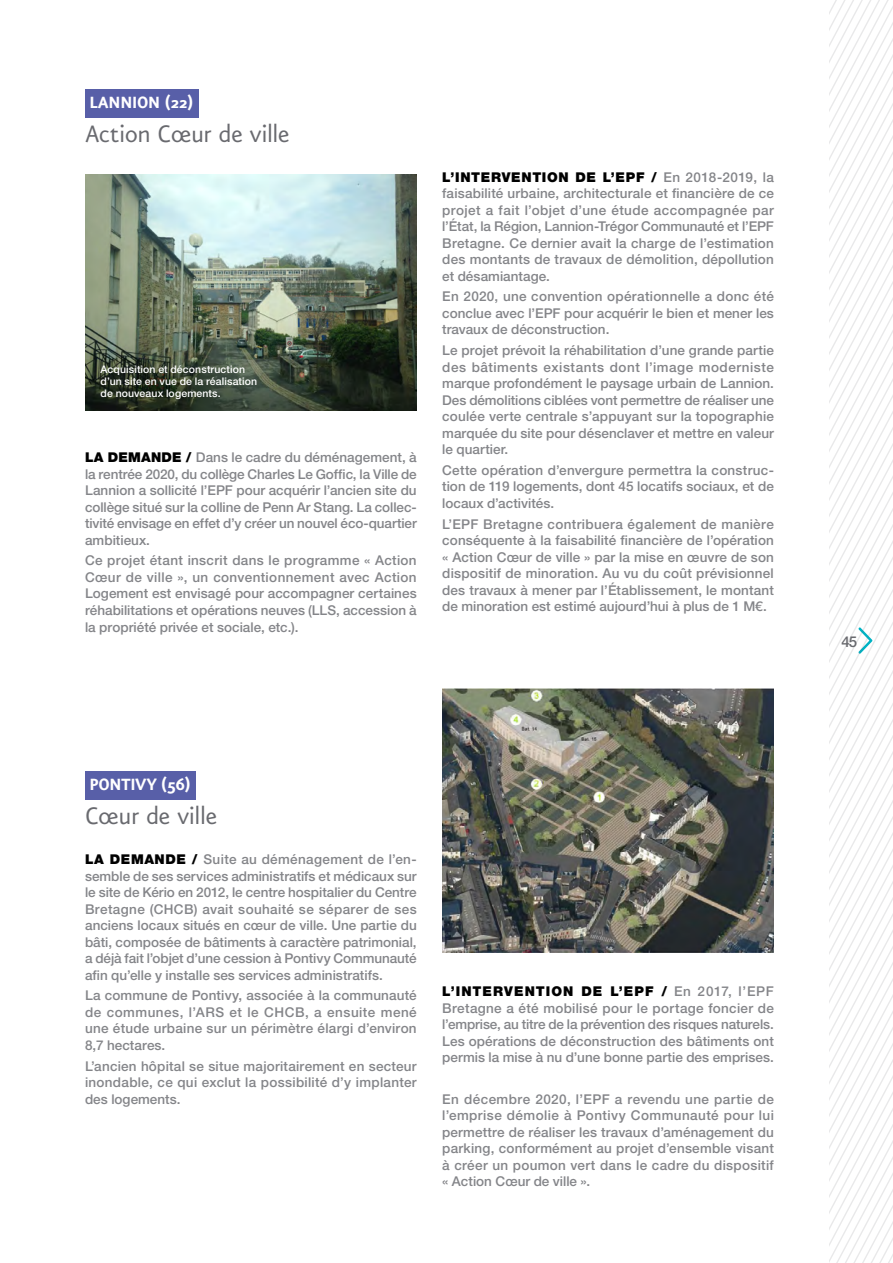
<style>
.page{position:relative;width:893px;height:1263px;background:#fff}
.page>*{position:absolute;margin:0;border:0;box-sizing:border-box;transform-origin:0 0}
.Opé_-_Titre{font:28.5px "Eureka Sans";letter-spacing:-.01em;color:#696a6f}
.Opé_-_Ville{font:700 19.5px "Eureka Sans";letter-spacing:-.025em;color:#fff}
.t1{font:500 15px "Helvetica Neue LT Std";color:#696a6f}
.Opé_-_Texte{font:500 13.5px/16.5px "Helvetica Neue LT Std";letter-spacing:.005em;color:#848589;text-align:justify}
.Opé_-_Legende{font:500 10.5px/12px "Helvetica Neue LT Std";letter-spacing:.01em;color:#fff}
.s1{font-weight:900;color:#000}
</style>
<div class="page">
<svg style="left:829px;top:0;width:64px;height:1263px"></svg>
<div style="left:85px;top:89px;width:113px;height:28px;background:#585fa8"></div>
<img style="left:85px;top:175px;width:332px;height:235px">
<img style="left:442px;top:688px;width:332px;height:265px">
<div style="left:85px;top:772px;width:111px;height:28px;background:#585fa8"></div>
<p class="Opé_-_Ville" style="left:89px;top:92px;width:106px">LANNION (22)</p>
<p class="Opé_-_Titre" style="left:85px;top:119px;width:206px">Action Cœur de ville</p>
<p class="Opé_-_Legende" style="left:101px;top:364px;width:158px">Acquisition et déconstruction d’un site en vue de la réalisation de nouveaux logements.</p>
<p class="Opé_-_Texte" style="left:85px;top:449px;width:333px"><span class="s1">LA DEMANDE /</span> Dans le cadre du déménagement, à la rentrée 2020, du collège Charles Le Goffic, la Ville de Lannion a sollicité l’EPF pour acquérir l’ancien site du collège situé sur la colline de Penn Ar Stang. La collec&shy;tivité envisage en effet d’y créer un nouvel éco-quartier ambitieux.</p>
<p class="Opé_-_Texte" style="left:85px;top:552px;width:333px">Ce projet étant inscrit dans le programme « Action Cœur de ville », un conventionnement avec Action Logement est envisagé pour accompagner certaines réhabilitations et opérations neuves (LLS, accession à la propriété privée et sociale, etc.).</p>
<p class="Opé_-_Texte" style="left:442px;top:168px;width:333px"><span class="s1">L’INTERVENTION DE L’EPF /</span> En 2018-2019, la faisabilité urbaine, architecturale et financière de ce projet a fait l’objet d’une étude accompagnée par l’État, la Région, Lannion-Trégor Communauté et l’EPF Bretagne. Ce dernier avait la charge de l’estimation des montants de travaux de démolition, dépollution et désamiantage.</p>
<p class="Opé_-_Texte" style="left:442px;top:288px;width:333px">En 2020, une convention opérationnelle a donc été conclue avec l’EPF pour acquérir le bien et mener les travaux de déconstruction.</p>
<p class="Opé_-_Texte" style="left:442px;top:342px;width:333px">Le projet prévoit la réhabilitation d’une grande partie des bâtiments existants dont l’image moderniste marque profondément le paysage urbain de Lannion.<br>Des démolitions ciblées vont permettre de réaliser une coulée verte centrale s’appuyant sur la topographie marquée du site pour désenclaver et mettre en valeur le quartier.</p>
<p class="Opé_-_Texte" style="left:442px;top:462px;width:333px">Cette opération d’envergure permettra la construc&shy;tion de 119 logements, dont 45 locatifs sociaux, et de locaux d’activités.</p>
<p class="Opé_-_Texte" style="left:442px;top:515px;width:333px">L’EPF Bretagne contribuera également de manière conséquente à la faisabilité financière de l’opération « Action Cœur de ville » par la mise en œuvre de son dispositif de minoration. Au vu du coût prévisionnel des travaux à mener par l’Établissement, le montant de minoration est estimé aujourd’hui à plus de 1 M€.</p>
<p class="Opé_-_Ville" style="left:89px;top:775px;width:103px">PONTIVY (56)</p>
<p class="Opé_-_Titre" style="left:85px;top:802px;width:134px">Cœur de ville</p>
<p class="Opé_-_Texte" style="left:85px;top:851px;width:333px"><span class="s1">LA DEMANDE /</span> Suite au déménagement de l’en&shy;semble de ses services administratifs et médicaux sur le site de Kério en 2012, le centre hospitalier du Centre Bretagne (CHCB) avait souhaité se séparer de ses anciens locaux situés en cœur de ville. Une partie du bâti, composée de bâtiments à caractère patrimonial, a déjà fait l’objet d’une cession à Pontivy Communauté afin qu’elle y installe ses services administratifs.</p>
<p class="Opé_-_Texte" style="left:85px;top:987px;width:333px">La commune de Pontivy, associée à la communauté de communes, l’ARS et le CHCB, a ensuite mené une étude urbaine sur un périmètre élargi d’environ 8,7 hectares.</p>
<p class="Opé_-_Texte" style="left:85px;top:1057px;width:333px">L’ancien hôpital se situe majoritairement en secteur inondable, ce qui exclut la possibilité d’y implanter des logements.</p>
<p class="Opé_-_Texte" style="left:442px;top:983px;width:333px"><span class="s1">L’INTERVENTION DE L’EPF /</span> En 2017, l’EPF Bretagne a été mobilisé pour le portage foncier de l’emprise, au titre de la prévention des risques naturels.<br>Les opérations de déconstruction des bâtiments ont permis la mise à nu d’une bonne partie des emprises.</p>
<p class="Opé_-_Texte" style="left:442px;top:1090px;width:333px">En décembre 2020, l’EPF a revendu une partie de l’emprise démolie à Pontivy Communauté pour lui permettre de réaliser les travaux d’aménagement du parking, conformément au projet d’ensemble visant à créer un poumon vert dans le cadre du dispositif « Action Cœur de ville ».</p>
<p class="t1" style="left:841px;top:633px;width:17px">45</p>
</div>
